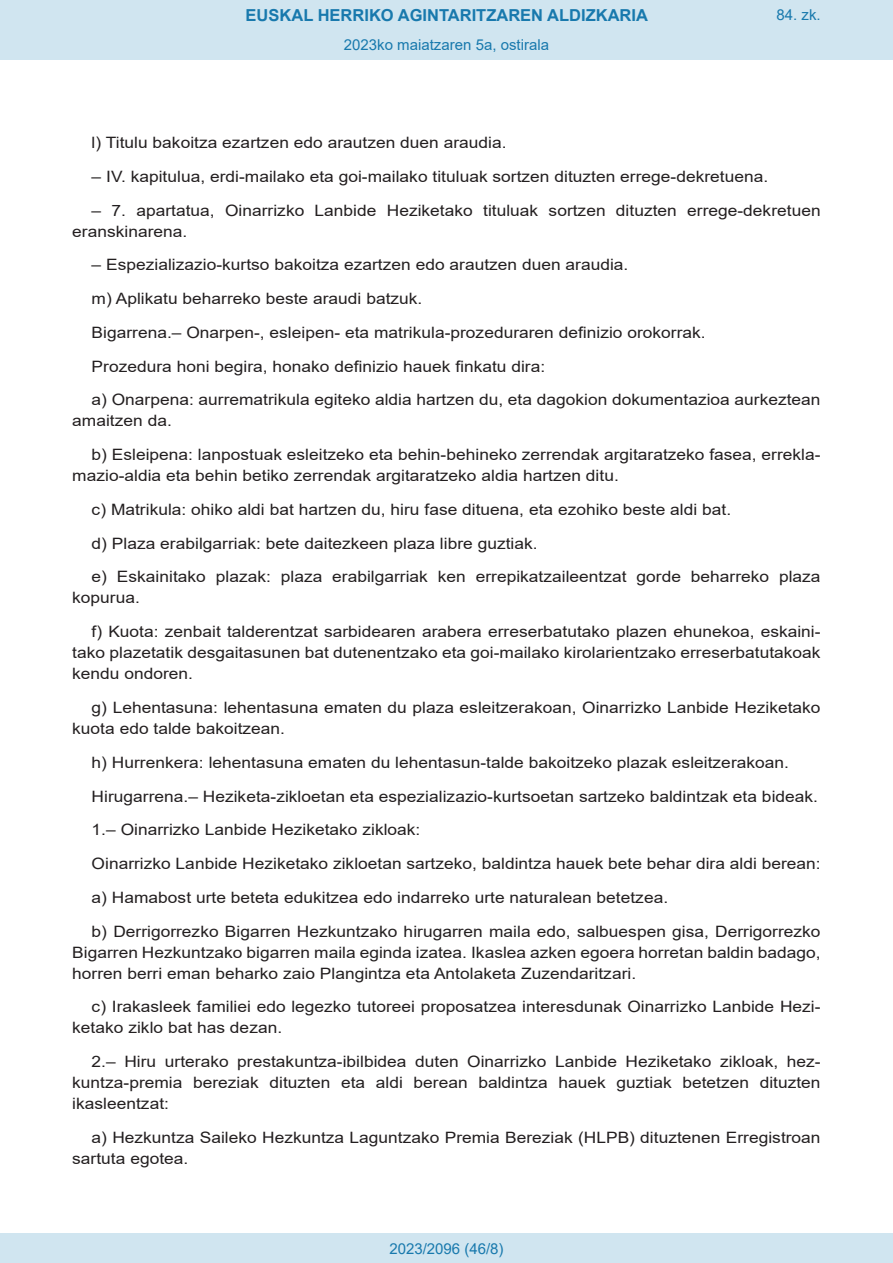
<style>
.page{position:relative;width:893px;height:1263px;background:#fff}
.page>*{position:absolute;margin:0;border:0;box-sizing:border-box;transform-origin:0 0}
.t1{font:700 16.5px "Arial";color:#1879ad}
.BOPVDetalle{font:15.6px/21px "Arial";color:#231f20;scale:1.11 1}
.Paginacion_Centro{font:15px "Arial";color:#1879ad}
</style>
<div class="page">
<div style="left:0;top:0;width:893px;height:60px;background:#d0e5f0"></div>
<div style="left:0;top:1233px;width:893px;height:30px;background:#d0e5f0"></div>
<p class="t1" style="left:246px;top:3px;width:404px">EUSKAL HERRIKO AGINTARITZAREN ALDIZKARIA</p>
<p class="Paginacion_Centro" style="left:344px;top:35px;width:207px">2023ko maiatzaren 5a, ostirala</p>
<p class="Paginacion_Centro" style="left:776px;top:5px;width:46px">84. zk.</p>
<p class="BOPVDetalle" style="left:92px;top:132px;width:375px">l) Titulu bakoitza ezartzen edo arautzen duen araudia.</p>
<p class="BOPVDetalle" style="left:92px;top:166px;width:611px">– IV. kapitulua, erdi-mailako eta goi-mailako tituluak sortzen dituzten errege-dekretuena.</p>
<p class="BOPVDetalle" style="left:72px;top:200px;width:676px;text-indent:19px">– 7. apartatua, Oinarrizko Lanbide Heziketako tituluak sortzen dituzten errege-dekretuen eranskinarena.</p>
<p class="BOPVDetalle" style="left:92px;top:254px;width:485px">– Espezializazio-kurtso bakoitza ezartzen edo arautzen duen araudia.</p>
<p class="BOPVDetalle" style="left:92px;top:288px;width:299px">m) Aplikatu beharreko beste araudi batzuk.</p>
<p class="BOPVDetalle" style="left:92px;top:322px;width:555px">Bigarrena.– Onarpen-, esleipen- eta matrikula-prozeduraren definizio orokorrak.</p>
<p class="BOPVDetalle" style="left:92px;top:356px;width:410px">Prozedura honi begira, honako definizio hauek finkatu dira:</p>
<p class="BOPVDetalle" style="left:72px;top:389px;width:676px;text-indent:19px">a) Onarpena: aurrematrikula egiteko aldia hartzen du, eta dagokion dokumentazioa aurkeztean amaitzen da.</p>
<p class="BOPVDetalle" style="left:72px;top:444px;width:676px;text-indent:19px">b) Esleipena: lanpostuak esleitzeko eta behin-behineko zerrendak argitaratzeko fasea, errekla&shy;mazio-aldia eta behin betiko zerrendak argitaratzeko aldia hartzen ditu.</p>
<p class="BOPVDetalle" style="left:92px;top:499px;width:578px">c) Matrikula: ohiko aldi bat hartzen du, hiru fase dituena, eta ezohiko beste aldi bat.</p>
<p class="BOPVDetalle" style="left:92px;top:533px;width:403px">d) Plaza erabilgarriak: bete daitezkeen plaza libre guztiak.</p>
<p class="BOPVDetalle" style="left:72px;top:566px;width:676px;text-indent:19px">e) Eskainitako plazak: plaza erabilgarriak ken errepikatzaileentzat gorde beharreko plaza kopurua.</p>
<p class="BOPVDetalle" style="left:72px;top:621px;width:676px;text-align:justify;text-indent:19px">f) Kuota: zenbait talderentzat sarbidearen arabera erreserbatutako plazen ehunekoa, eskaini&shy;tako plazetatik desgaitasunen bat dutenentzako eta goi-mailako kirolarientzako erreserbatutakoak kendu ondoren.</p>
<p class="BOPVDetalle" style="left:72px;top:697px;width:676px;text-indent:19px">g) Lehentasuna: lehentasuna ematen du plaza esleitzerakoan, Oinarrizko Lanbide Heziketako kuota edo talde bakoitzean.</p>
<p class="BOPVDetalle" style="left:92px;top:752px;width:630px">h) Hurrenkera: lehentasuna ematen du lehentasun-talde bakoitzeko plazak esleitzerakoan.</p>
<p class="BOPVDetalle" style="left:92px;top:785px;width:656px">Hirugarrena.– Heziketa-zikloetan eta espezializazio-kurtsoetan sartzeko baldintzak eta bideak.</p>
<p class="BOPVDetalle" style="left:92px;top:819px;width:298px">1.– Oinarrizko Lanbide Heziketako zikloak:</p>
<p class="BOPVDetalle" style="left:92px;top:853px;width:658px">Oinarrizko Lanbide Heziketako zikloetan sartzeko, baldintza hauek bete behar dira aldi berean:</p>
<p class="BOPVDetalle" style="left:92px;top:887px;width:521px">a) Hamabost urte beteta edukitzea edo indarreko urte naturalean betetzea.</p>
<p class="BOPVDetalle" style="left:72px;top:920px;width:676px;text-align:justify;text-indent:19px">b) Derrigorrezko Bigarren Hezkuntzako hirugarren maila edo, salbuespen gisa, Derrigorrezko Bigarren Hezkuntzako bigarren maila eginda izatea. Ikaslea azken egoera horretan baldin badago, horren berri eman beharko zaio Plangintza eta Antolaketa Zuzendaritzari.</p>
<p class="BOPVDetalle" style="left:72px;top:996px;width:676px;text-indent:19px">c) Irakasleek familiei edo legezko tutoreei proposatzea interesdunak Oinarrizko Lanbide Hezi&shy;ketako ziklo bat has dezan.</p>
<p class="BOPVDetalle" style="left:72px;top:1051px;width:676px;text-align:justify;text-indent:19px">2.– Hiru urterako prestakuntza-ibilbidea duten Oinarrizko Lanbide Heziketako zikloak, hez&shy;kuntza-premia bereziak dituzten eta aldi berean baldintza hauek guztiak betetzen dituzten ikasleentzat:</p>
<p class="BOPVDetalle" style="left:72px;top:1127px;width:676px;text-indent:19px">a) Hezkuntza Saileko Hezkuntza Laguntzako Premia Bereziak (HLPB) dituztenen Erregistroan sartuta egotea.</p>
<p class="Paginacion_Centro" style="left:389px;top:1238px;width:116px">2023/2096 (46/8)</p>
</div>
